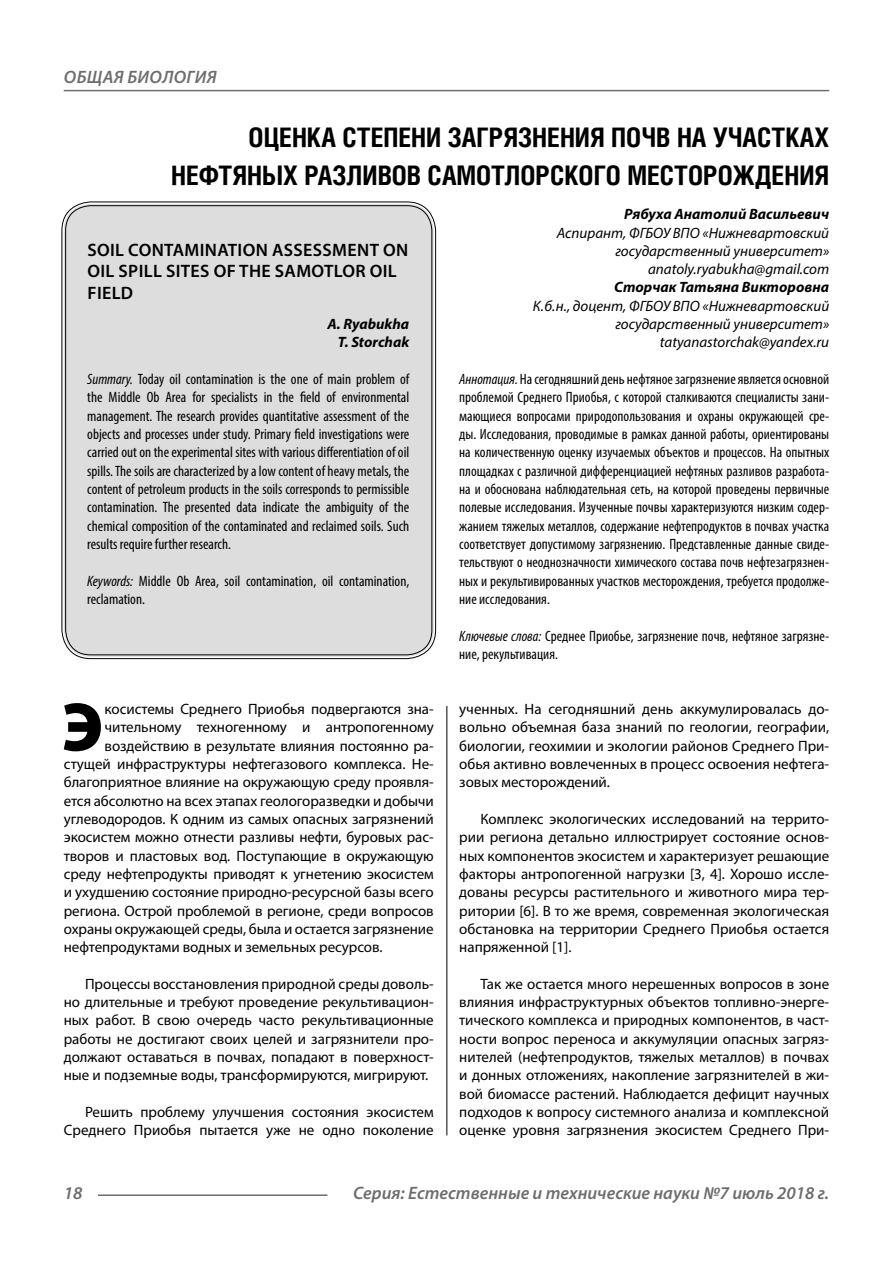
<style>
.page{position:relative;width:893px;height:1263px;background:#fff}
.page>*{position:absolute;margin:0;border:0;box-sizing:border-box;transform-origin:0 0}
.Bukvica{font:900 69.3px "Myriad Pro";color:#000}
.Header{font:700 27px/37.5px "Helios Cond";color:#000;text-align:right}
.Header-eng{font:600 18px/21.6px "Myriad Pro";letter-spacing:.02em;color:#000}
.t1{font:italic 600 18px "Myriad Pro";color:#6e6e6e}
.t2{font:italic 600 18px "Myriad Pro";letter-spacing:.02em;color:#6e6e6e}
.Normal{font:15px/18.3px "Myriad Pro";color:#000;text-align:justify}
.Annotation-rus{font:condensed 15px/18.3px "Myriad Pro";color:#000;text-align:justify}
.Annotation-eng{font:condensed 15px/18.3px "Myriad Pro";color:#000;text-align:justify}
.Bukvica-2{font:15px "Myriad Pro";letter-spacing:-.005em;color:#000}
.Author-doc{font:italic 15px/18.3px "Myriad Pro";color:#000;text-align:right}
.Author-email{font:italic 15px "Myriad Pro";color:#000}
.Author{font:italic 700 15px "Myriad Pro";color:#000}
.Author-eng{font:italic 700 15px "Myriad Pro";color:#000}
.s1{font-style:italic}
</style>
<div class="page">
<hr style="left:98px;top:1194px;width:229px;height:2px;background:#6e6e6e">
<hr style="left:64px;top:90px;width:765px;height:1px;background:#6e6e6e">
<div style="left:64px;top:204px;width:370px;height:453px;background:#ddd;border-radius:27px"></div>
<hr style="left:446px;top:706px;width:1px;height:429px;background:#000">
<p class="t2" style="left:64px;top:66px;width:154px">ОБЩАЯ БИОЛОГИЯ</p>
<p class="Header" style="left:171px;top:118px;width:659px">ОЦЕНКА СТЕПЕНИ ЗАГРЯЗНЕНИЯ ПОЧВ НА УЧАСТКАХ<br>НЕФТЯНЫХ РАЗЛИВОВ САМОТЛОРСКОГО МЕСТОРОЖДЕНИЯ</p>
<p class="Author" style="left:624px;top:204px;width:207px">Рябуха Анатолий Васильевич</p>
<p class="Author-doc" style="left:557px;top:223px;width:274px">Аспирант, ФГБОУ ВПО «Нижневартовский государственный университет»</p>
<p class="Author-email" style="left:648px;top:260px;width:183px">anatoly.ryabukha@gmail.com</p>
<p class="Author" style="left:614px;top:278px;width:216px">Сторчак Татьяна Викторовна</p>
<p class="Author-doc" style="left:533px;top:296px;width:298px">К.б.н., доцент, ФГБОУ ВПО «Нижневартовский государственный университет»</p>
<p class="Author-email" style="left:660px;top:333px;width:171px">tatyanastorchak@yandex.ru</p>
<p class="Annotation-rus" style="left:459px;top:370px;width:371px"><span class="s1">Аннотация.</span> На сегодняшний день нефтяное загрязнение является основной проблемой Среднего Приобья, с которой сталкиваются специалисты зани&shy;мающиеся вопросами природопользования и охраны окружающей сре&shy;ды. Исследования, проводимые в рамках данной работы, ориентированы на количественную оценку изучаемых объектов и процессов. На опытных площадках с различной дифференциацией нефтяных разливов разработа&shy;на и обоснована наблюдательная сеть, на которой проведены первичные полевые исследования. Изученные почвы характеризуются низким содер&shy;жанием тяжелых металлов, содержание нефтепродуктов в почвах участка соответствует допустимому загрязнению. Представленные данные свиде&shy;тельствуют о неоднозначности химического состава почв нефтезагрязнен&shy;ных и рекультивированных участков месторождения, требуется продолже&shy;ние исследования.</p>
<p class="Annotation-rus" style="left:459px;top:626px;width:371px"><span class="s1">Ключевые слова:</span> Среднее Приобье, загрязнение почв, нефтяное загрязне&shy;ние, рекультивация.</p>
<p class="Header-eng" style="left:87px;top:239px;width:322px">SOIL CONTAMINATION ASSESSMENT ON<br>OIL SPILL SITES OF THE SAMOTLOR OIL<br>FIELD</p>
<p class="Author-eng" style="left:327px;top:314px;width:83px">A. Ryabukha</p>
<p class="Author-eng" style="left:338px;top:333px;width:73px">T. Storchak</p>
<p class="Annotation-eng" style="left:87px;top:370px;width:324px"><span class="s1">Summary.</span> Today oil contamination is the one of main problem of the Middle Ob Area for specialists in the field of environmental management. The research provides quantitative assessment of the objects and processes under study. Primary field investigations were carried out on the experimental sites with various differentiation of oil spills. The soils are characterized by a low content of heavy metals, the content of petroleum products in the soils corresponds to permissible contamination. The presented data indicate the ambiguity of the chemical composition of the contaminated and reclaimed soils. Such results require further research.</p>
<p class="Annotation-eng" style="left:87px;top:571px;width:324px"><span class="s1">Keywords:</span> Middle Ob Area, soil contamination, oil contamination, reclamation.</p>
<p class="Bukvica" style="left:62px;top:681px;width:43px">Э</p>
<p class="Bukvica-2" style="left:105px;top:700px;width:331px">косистемы Среднего Приобья подвергаются зна-</p>
<p class="Bukvica-2" style="left:105px;top:718px;width:331px">чительному техногенному и антропогенному</p>
<p class="Bukvica-2" style="left:105px;top:736px;width:331px">воздействию в результате влияния постоянно ра-</p>
<p class="Bukvica-2" style="left:64px;top:755px;width:371px">стущей инфраструктуры нефтегазового комплекса. Не-</p>
<p class="Bukvica-2" style="left:64px;top:773px;width:371px">благоприятное влияние на окружающую среду проявля-</p>
<p class="Bukvica-2" style="left:64px;top:791px;width:371px">ется абсолютно на всех этапах геологоразведки и добычи</p>
<p class="Bukvica-2" style="left:64px;top:810px;width:371px">углеводородов. К одним из самых опасных загрязнений</p>
<p class="Bukvica-2" style="left:64px;top:828px;width:371px">экосистем можно отнести разливы нефти, буровых рас-</p>
<p class="Bukvica-2" style="left:64px;top:846px;width:371px">творов и пластовых вод. Поступающие в окружающую</p>
<p class="Bukvica-2" style="left:64px;top:864px;width:371px">среду нефтепродукты приводят к угнетению экосистем</p>
<p class="Bukvica-2" style="left:64px;top:883px;width:371px">и ухудшению состояние природно-ресурсной базы всего</p>
<p class="Bukvica-2" style="left:64px;top:901px;width:371px">региона. Острой проблемой в регионе, среди вопросов</p>
<p class="Bukvica-2" style="left:64px;top:919px;width:371px">охраны окружающей среды, была и остается загрязнение</p>
<p class="Bukvica-2" style="left:64px;top:938px;width:320px">нефтепродуктами водных и земельных ресурсов.</p>
<p class="Normal" style="left:64px;top:974px;width:371px;text-indent:21px">Процессы восстановления природной среды доволь&shy;но длительные и требуют проведение рекультивацион&shy;ных работ. В свою очередь часто рекультивационные работы не достигают своих целей и загрязнители про&shy;должают оставаться в почвах, попадают в поверхност&shy;ные и подземные воды, трансформируются, мигрируют.</p>
<p class="Normal" style="left:64px;top:1103px;width:371px;text-align:right">Решить проблему улучшения состояния экосистем<br>Среднего Приобья пытается уже не одно поколение</p>
<p class="Normal" style="left:459px;top:699px;width:371px">ученных. На сегодняшний день аккумулировалась до&shy;вольно объемная база знаний по геологии, географии, биологии, геохимии и экологии районов Среднего При&shy;обья активно вовлеченных в процесс освоения нефтега&shy;зовых месторождений.</p>
<p class="Normal" style="left:459px;top:809px;width:371px;text-indent:21px">Комплекс экологических исследований на террито&shy;рии региона детально иллюстрирует состояние основ&shy;ных компонентов экосистем и характеризует решающие факторы антропогенной нагрузки [3, 4]. Хорошо иссле&shy;дованы ресурсы растительного и животного мира тер&shy;ритории [6]. В то же время, современная экологическая обстановка на территории Среднего Приобья остается напряженной [1].</p>
<p class="Normal" style="left:459px;top:974px;width:371px;text-indent:21px">Так же остается много нерешенных вопросов в зоне влияния инфраструктурных объектов топливно-энерге&shy;тического комплекса и природных компонентов, в част&shy;ности вопрос переноса и аккумуляции опасных загряз&shy;нителей (нефтепродуктов, тяжелых металлов) в почвах и донных отложениях, накопление загрязнителей в жи&shy;вой биомассе растений. Наблюдается дефицит научных подходов к вопросу системного анализа и комплексной оценке уровня загрязнения экосистем Среднего При-</p>
<p class="t1" style="left:64px;top:1182px;width:20px">18</p>
<p class="t1" style="left:353px;top:1182px;width:478px">Серия: Естественные и технические науки №7 июль 2018 г.</p>
</div>
